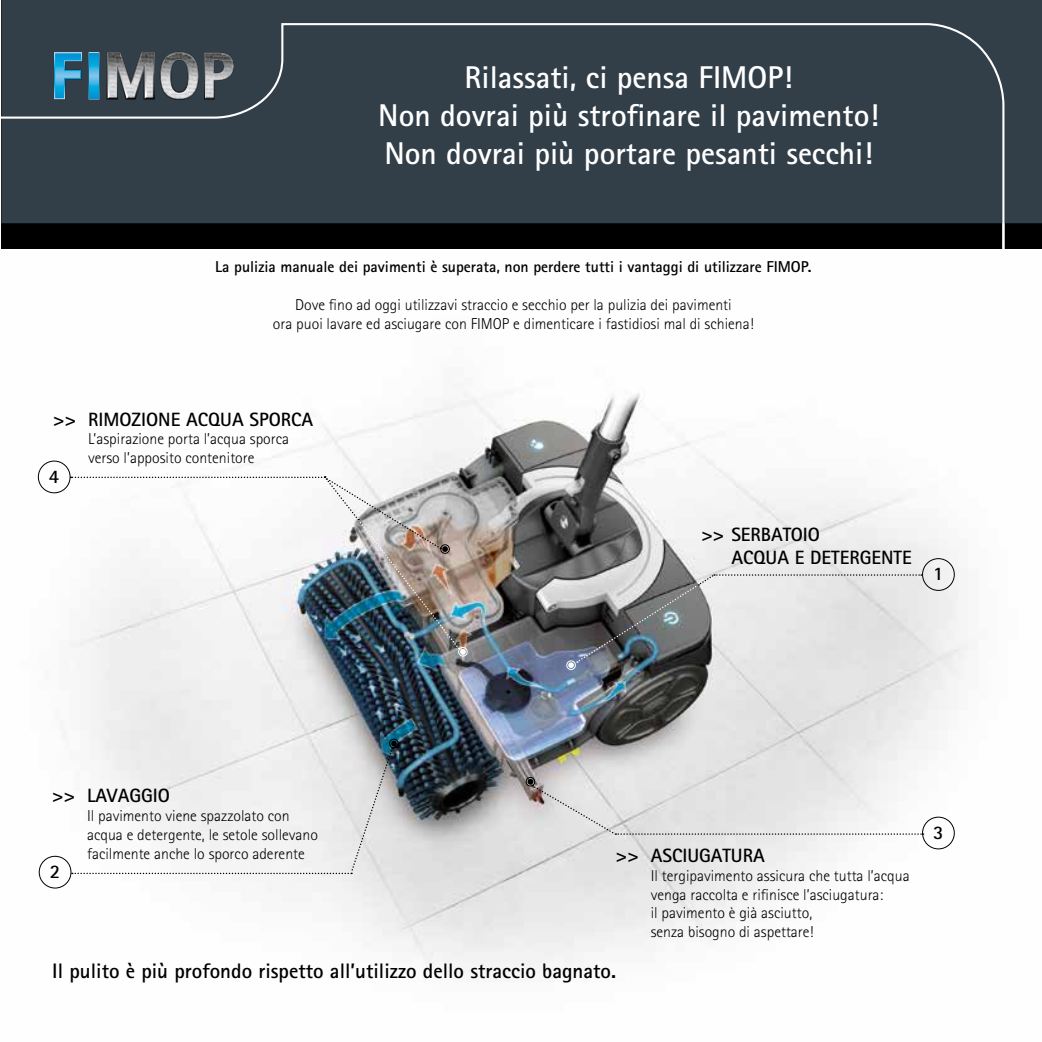
<style>
.page{position:relative;width:1042px;height:1042px;background:#fff}
.page>*{position:absolute;margin:0;border:0;box-sizing:border-box;transform-origin:0 0}
.t1{font:700 31.5px/37.8px "Rotis Sans Serif";color:#fff;text-align:center}
.t2{font:700 21px "Rotis Sans Serif";color:#000}
.t3{font:700 19.25px/23.1px "Rotis Sans Serif";color:#000}
.t4{font:300 15.75px/18.9px "Rotis Sans Serif";color:#000}
.t5{font:700 15.75px "Rotis Sans Serif";color:#000}
</style>
<div class="page">
<img style="left:37px;top:248px;width:1005px;height:720px">
<svg style="left:524px;top:775px;width:399px;height:60px"></svg>
<svg style="left:72px;top:737px;width:328px;height:137px"></svg>
<div style="left:922px;top:817px;width:33px;height:32px;border:1px solid #000;border-radius:50%"></div>
<div style="left:922px;top:558px;width:33px;height:33px;border:1px solid #000;border-radius:50%"></div>
<div style="left:39px;top:856px;width:32px;height:32px;border:1px solid #000;border-radius:50%"></div>
<div style="left:38px;top:461px;width:33px;height:32px;border:1px solid #000;border-radius:50%"></div>
<svg style="left:565px;top:574px;width:357px;height:96px;background:#b5b7b8"></svg>
<img style="left:71px;top:476px;width:398px;height:181px">
<div style="left:1px;top:0;width:1041px;height:223px;background:#323e48"></div>
<svg style="left:1px;top:22px;width:1004px;height:233px;background:#354048"></svg>
<h1 class="t1" style="left:378px;top:58px;width:502px">Rilassati, ci pensa FIMOP!<br>Non dovrai più strofinare il pavimento!<br>Non dovrai più portare pesanti secchi!</h1>
<p class="t5" style="left:215px;top:257px;width:598px">La pulizia manuale dei pavimenti è superata, non perdere tutti i vantaggi di utilizzare FIMOP.</p>
<p class="t4" style="left:273px;top:295px;width:482px;text-align:center">Dove fino ad oggi utilizzavi straccio e secchio per la pulizia dei pavimenti<br>ora puoi lavare ed asciugare con FIMOP e dimenticare i fastidiosi mal di schiena!</p>
<p class="t3" style="left:53px;top:407px;width:262px">&gt;&gt; RIMOZIONE ACQUA SPORCA</p>
<p class="t4" style="left:88px;top:430px;width:203px">L’aspirazione porta l’acqua sporca verso l’apposito contenitore</p>
<p class="t3" style="left:49px;top:464px;width:12px">4</p>
<p class="t3" style="left:731px;top:522px;width:182px;text-indent:-30px">&gt;&gt; SERBATOIO<br>ACQUA E DETERGENTE</p>
<p class="t3" style="left:933px;top:562px;width:12px">1</p>
<p class="t3" style="left:52px;top:784px;width:119px">&gt;&gt; LAVAGGIO</p>
<p class="t4" style="left:87px;top:806px;width:232px">Il pavimento viene spazzolato con acqua e detergente, le setole sollevano facilmente anche lo sporco aderente</p>
<p class="t3" style="left:50px;top:859px;width:12px">2</p>
<p class="t3" style="left:616px;top:843px;width:150px">&gt;&gt; ASCIUGATURA</p>
<p class="t4" style="left:651px;top:866px;width:260px">Il tergipavimento assicura che tutta l’acqua venga raccolta e rifinisce l’asciugatura:<br>il pavimento è già asciutto,<br>senza bisogno di aspettare!</p>
<h2 class="t2" style="left:52px;top:958px;width:565px">Il pulito è più profondo rispetto all’utilizzo dello straccio bagnato.</h2>
<p class="t3" style="left:933px;top:820px;width:12px">3</p>
</div>
